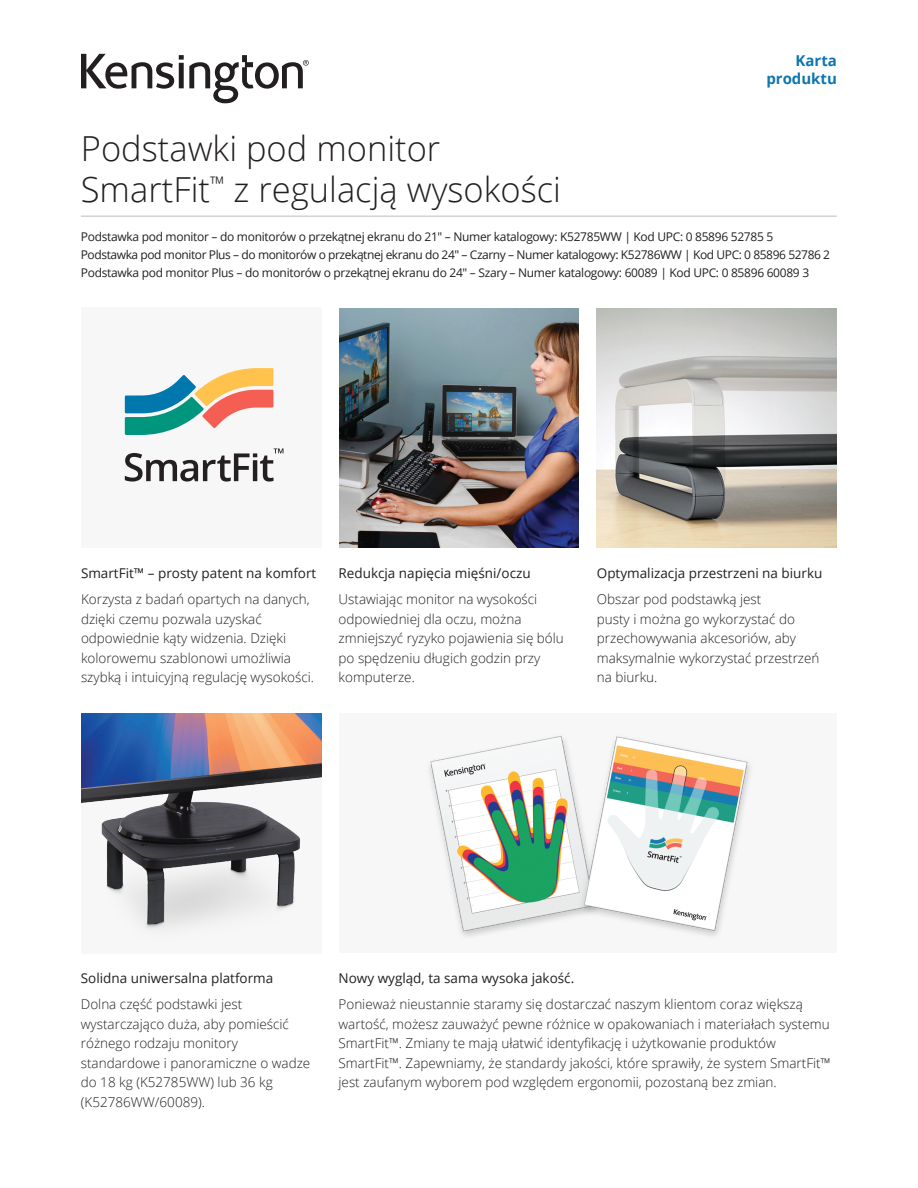
<style>
.page{position:relative;width:918px;height:1188px;background:#fff}
.page>*{position:absolute;margin:0;border:0;box-sizing:border-box;transform-origin:0 0}
.t1{font:300 34.5px/41.4px "Open Sans";color:#231f20}
.Filetype_Header_Blue{font:700 15px "Open Sans";color:#0e76ae}
.Body{font:300 13.5px/19.5px "Open Sans";color:#231f20}
.t2{font:13.5px "Open Sans";color:#231f20}
.t3{font:12px/18px "Open Sans";letter-spacing:-.025em;color:#231f20}
</style>
<div class="page">
<svg style="left:81px;top:54px;width:228px;height:49px"></svg>
<div style="left:81px;top:713px;width:240px;height:241px;background:#f7f7f8"></div>
<img style="left:81px;top:713px;width:240px;height:216px">
<div style="left:339px;top:714px;width:497px;height:239px;background:#f7f7f8"></div>
<img style="left:429px;top:736px;width:321px;height:201px">
<div style="left:81px;top:308px;width:240px;height:240px;background:#f7f7f8"></div>
<img style="left:339px;top:308px;width:240px;height:240px">
<img style="left:597px;top:308px;width:239px;height:240px">
<svg style="left:125px;top:448px;width:158px;height:34px"></svg>
<svg style="left:125px;top:368px;width:148px;height:67px"></svg>
<hr style="left:81px;top:216px;width:756px;height:1px;background:#bcbdc0">
<p class="Filetype_Header_Blue" style="left:796px;top:50px;width:43px">Karta</p>
<p class="Filetype_Header_Blue" style="left:766px;top:68px;width:72px">produktu</p>
<h1 class="t1" style="left:81px;top:127px;width:482px">Podstawki pod monitor<br>SmartFit<sup>™</sup> z regulacją wysokości</h1>
<p class="t3" style="left:81px;top:227px;width:751px">Podstawka pod monitor – do monitorów o przekątnej ekranu do 21" – Numer katalogowy: K52785WW | Kod UPC: 0 85896 52785 5<br>Podstawka pod monitor Plus – do monitorów o przekątnej ekranu do 24" – Czarny – Numer katalogowy: K52786WW | Kod UPC: 0 85896 52786 2<br>Podstawka pod monitor Plus – do monitorów o przekątnej ekranu do 24" – Szary – Numer katalogowy: 60089 | Kod UPC: 0 85896 60089 3</p>
<h3 class="t2" style="left:81px;top:564px;width:237px">SmartFit™ – prosty patent na komfort</h3>
<p class="Body" style="left:81px;top:589px;width:235px">Korzysta z badań opartych na danych, dzięki czemu pozwala uzyskać odpowiednie kąty widzenia. Dzięki kolorowemu szablonowi umożliwia szybką i intuicyjną regulację wysokości.</p>
<h3 class="t2" style="left:339px;top:564px;width:194px">Redukcja napięcia mięśni/oczu</h3>
<p class="Body" style="left:339px;top:589px;width:227px">Ustawiając monitor na wysokości odpowiedniej dla oczu, można zmniejszyć ryzyko pojawienia się bólu po spędzeniu długich godzin przy komputerze.</p>
<h3 class="t2" style="left:597px;top:564px;width:227px">Optymalizacja przestrzeni na biurku</h3>
<p class="Body" style="left:597px;top:589px;width:224px">Obszar pod podstawką jest<br>pusty i można go wykorzystać do przechowywania akcesoriów, aby maksymalnie wykorzystać przestrzeń na biurku.</p>
<h3 class="t2" style="left:81px;top:969px;width:194px">Solidna uniwersalna platforma</h3>
<p class="Body" style="left:81px;top:994px;width:231px">Dolna część podstawki jest wystarczająco duża, aby pomieścić różnego rodzaju monitory standardowe i panoramiczne o wadze do 18 kg (K52785WW) lub 36 kg (K52786WW/60089).</p>
<h3 class="t2" style="left:339px;top:969px;width:237px">Nowy wygląd, ta sama wysoka jakość.</h3>
<p class="Body" style="left:339px;top:994px;width:493px">Ponieważ nieustannie staramy się dostarczać naszym klientom coraz większą wartość, możesz zauważyć pewne różnice w opakowaniach i materiałach systemu SmartFit™. Zmiany te mają ułatwić identyfikację i użytkowanie produktów SmartFit™. Zapewniamy, że standardy jakości, które sprawiły, że system SmartFit™ jest zaufanym wyborem pod względem ergonomii, pozostaną bez zmian.</p>
</div>
